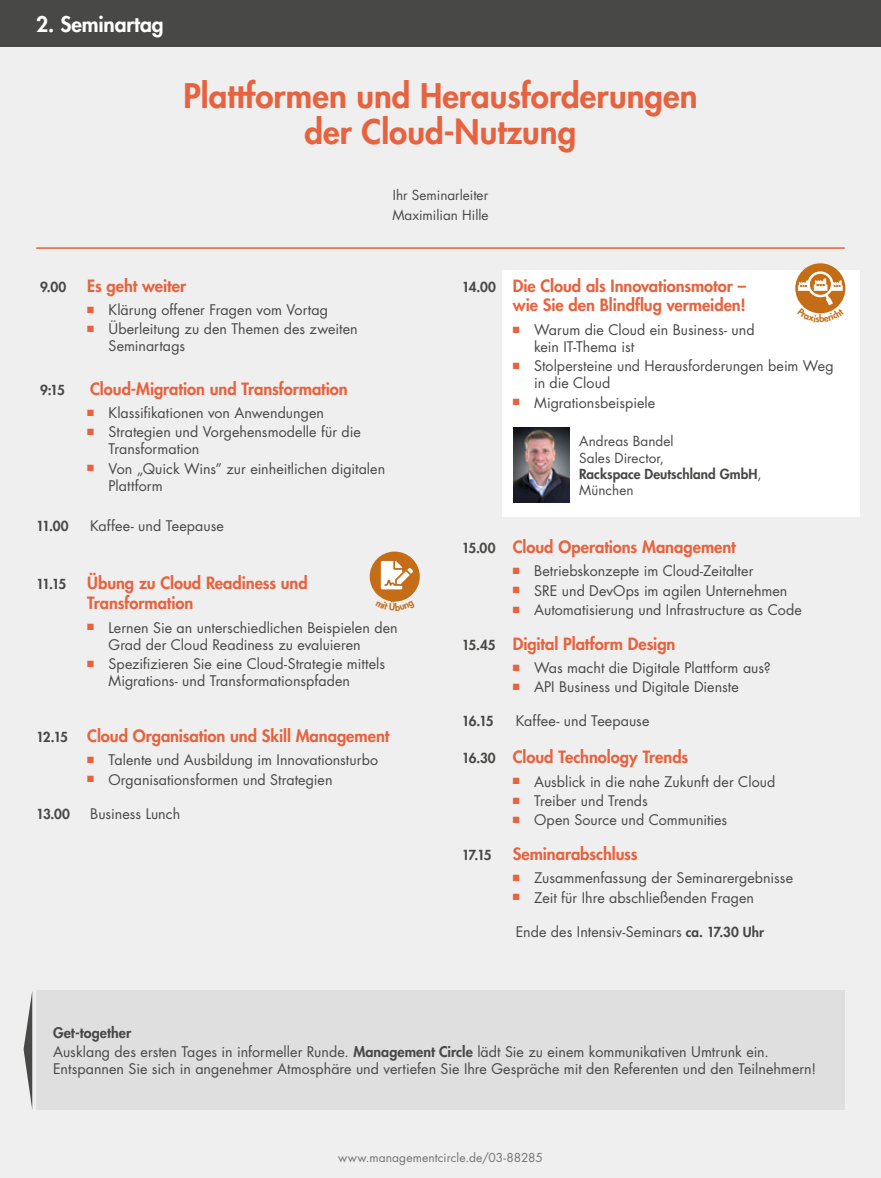
<style>
.page{position:relative;width:881px;height:1178px;background:#fff}
.page>*{position:absolute;margin:0;border:0;box-sizing:border-box;transform-origin:0 0}
.t1{font:800 33px/36px "Futura Std";color:#e7623e;text-align:center}
.t2{font:800 21px "Futura Std";letter-spacing:-.005em;color:#fff}
.t3{font:800 16.5px/19.8px "Futura Std";letter-spacing:-.005em;color:#e7623e;text-align:right}
.t4{font:14.25px/17.1px "Futura Std";letter-spacing:.005em;color:#484847}
.t5{font:13.5px/16.2px "Futura Std";color:#484847}
.t6{font:800 13.5px "Futura Std";letter-spacing:-.075em;color:#484847}
.t7{font:12px "Futura Std";letter-spacing:.01em;color:#737373}
.s1{font-size:13.5px;color:#484847}
.s2{font-weight:800}
.s3{font-weight:800;font-size:13.5px}
</style>
<div class="page">
<div style="left:0;top:0;width:880px;height:1178px;background:#efefef"></div>
<div style="left:0;top:0;width:880px;height:47px;background:#484847"></div>
<hr style="left:36px;top:247px;width:808px;height:2px;background:#e7623e">
<div style="left:502px;top:270px;width:357px;height:247px;background:#fff"></div>
<div style="left:36px;top:990px;width:808px;height:120px;background:#dfdfe0"></div>
<img style="left:513px;top:427px;width:56px;height:76px">
<div style="left:369px;top:551px;width:50px;height:50px;background:#c46c16;border-radius:50%"></div>
<svg style="left:380px;top:561px;width:33px;height:28px"></svg>
<div style="left:795px;top:263px;width:50px;height:50px;background:#c46c16;border-radius:50%"></div>
<svg style="left:24px;top:993px;width:8px;height:115px"></svg>
<svg style="left:796px;top:269px;width:47px;height:45px"></svg>
<h2 class="t2" style="left:36px;top:11px;width:129px">2. Seminartag</h2>
<h1 class="t1" style="left:183px;top:78px;width:515px">Plattformen und Herausforderungen der Cloud-Nutzung</h1>
<p class="t5" style="left:392px;top:185px;width:98px;line-height:20.4px">Ihr Seminarleiter<br>Maximilian Hille</p>
<p class="t6" style="left:40px;top:278px;width:28px">9.00</p>
<p class="t3" style="left:87px;top:276px;width:100px">Es geht weiter</p>
<p class="t4" style="left:87px;top:301px;width:242px"><sup>■</sup> Klärung offener Fragen vom Vortag</p>
<p class="t4" style="left:108px;top:321px;width:251px;text-indent:-21px"><sup>■</sup> Überleitung zu den Themen des zweiten<br>Seminartags</p>
<p class="t6" style="left:40px;top:381px;width:26px">9:15</p>
<p class="t3" style="left:90px;top:379px;width:259px">Cloud-Migration und Transformation</p>
<p class="t4" style="left:87px;top:404px;width:238px"><sup>■</sup> Klassifikationen von Anwendungen</p>
<p class="t4" style="left:108px;top:424px;width:254px;text-indent:-21px"><sup>■</sup> Strategien und Vorgehensmodelle für die<br>Transformation</p>
<p class="t4" style="left:108px;top:460px;width:278px;text-indent:-21px"><sup>■</sup> Von „Quick Wins” zur einheitlichen digitalen<br>Plattform</p>
<p class="t6" style="left:36px;top:518px;width:34px">11.00</p>
<p class="t4" style="left:90px;top:517px;width:135px">Kaffee- und Teepause</p>
<p class="t6" style="left:36px;top:576px;width:32px">11.15</p>
<p class="t3" style="left:87px;top:573px;width:222px;text-align:left">Übung zu Cloud Readiness und<br>Transformation</p>
<p class="t4" style="left:108px;top:619px;width:290px;text-indent:-21px"><sup>■</sup> Lernen Sie an unterschiedlichen Beispielen den<br>Grad der Cloud Readiness zu evaluieren</p>
<p class="t4" style="left:108px;top:655px;width:278px;text-indent:-21px"><sup>■</sup> Spezifizieren Sie eine Cloud-Strategie mittels<br>Migrations- und Transformationspfaden</p>
<p class="t3" style="left:36px;top:726px;width:354px"><span class="s1">12.15</span> Cloud Organisation und Skill Management</p>
<p class="t4" style="left:87px;top:752px;width:292px"><sup>■</sup> Talente und Ausbildung im Innovationsturbo</p>
<p class="t4" style="left:87px;top:771px;width:247px"><sup>■</sup> Organisationsformen und Strategien</p>
<p class="t6" style="left:36px;top:805px;width:35px">13.00</p>
<p class="t4" style="left:90px;top:805px;width:92px">Business Lunch</p>
<p class="t3" style="left:461px;top:276px;width:285px"><span class="s1">14.00</span> Die Cloud als Innovationsmotor – wie Sie den Blindflug vermeiden!</p>
<p class="t4" style="left:534px;top:321px;width:222px;text-indent:-21px"><sup>■</sup> Warum die Cloud ein Business- und kein IT-Thema ist</p>
<p class="t4" style="left:534px;top:357px;width:301px;text-indent:-21px"><sup>■</sup> Stolpersteine und Herausforderungen beim Weg in die Cloud</p>
<p class="t4" style="left:512px;top:394px;width:144px"><sup>■</sup> Migrationsbeispiele</p>
<p class="t5" style="left:579px;top:433px;width:184px">Andreas Bandel<br>Sales Director,<br><span class="s2">Rackspace Deutschland GmbH</span>,<br>München</p>
<p class="t3" style="left:461px;top:537px;width:275px"><span class="s1">15.00</span> Cloud Operations Management</p>
<p class="t4" style="left:512px;top:563px;width:242px"><sup>■</sup> Betriebskonzepte im Cloud-Zeitalter</p>
<p class="t4" style="left:512px;top:582px;width:276px"><sup>■</sup> SRE und DevOps im agilen Unternehmen</p>
<p class="t4" style="left:512px;top:601px;width:290px"><sup>■</sup> Automatisierung und Infrastructure as Code</p>
<p class="t3" style="left:461px;top:633px;width:215px"><span class="s1">15.45</span> Digital Platform Design</p>
<p class="t4" style="left:512px;top:659px;width:259px"><sup>■</sup> Was macht die Digitale Plattform aus?</p>
<p class="t4" style="left:512px;top:679px;width:227px"><sup>■</sup> API Business und Digitale Dienste</p>
<p class="t6" style="left:461px;top:713px;width:33px">16.15</p>
<p class="t4" style="left:515px;top:713px;width:135px">Kaffee- und Teepause</p>
<p class="t3" style="left:461px;top:747px;width:228px"><span class="s1">16.30</span> Cloud Technology Trends</p>
<p class="t4" style="left:512px;top:773px;width:264px"><sup>■</sup> Ausblick in die nahe Zukunft der Cloud</p>
<p class="t4" style="left:512px;top:792px;width:136px"><sup>■</sup> Treiber und Trends</p>
<p class="t4" style="left:512px;top:811px;width:216px"><sup>■</sup> Open Source und Communities</p>
<p class="t6" style="left:461px;top:846px;width:31px">17.15</p>
<p class="t3" style="left:512px;top:844px;width:126px">Seminarabschluss</p>
<p class="t4" style="left:512px;top:870px;width:282px"><sup>■</sup> Zusammenfassung der Seminarergebnisse</p>
<p class="t4" style="left:512px;top:889px;width:243px"><sup>■</sup> Zeit für Ihre abschließenden Fragen</p>
<p class="t4" style="left:515px;top:923px;width:249px">Ende des Intensiv-Seminars <span class="s3">ca. 17.30 Uhr</span></p>
<p class="t4" style="left:53px;top:1023px;width:717px;line-height:19.2px"><span class="s2">Get-together<br></span>Ausklang des ersten Tages in informeller Runde. <span class="s2">Management Circle</span> lädt Sie zu einem kommunikativen Umtrunk ein.</p>
<p class="t4" style="left:53px;top:1061px;width:764px">Entspannen Sie sich in angenehmer Atmosphäre und vertiefen Sie Ihre Gespräche mit den Referenten und den Teilnehmern!</p>
<p class="t7" style="left:338px;top:1149px;width:206px">www.managementcircle.de/03-88285</p>
</div>
